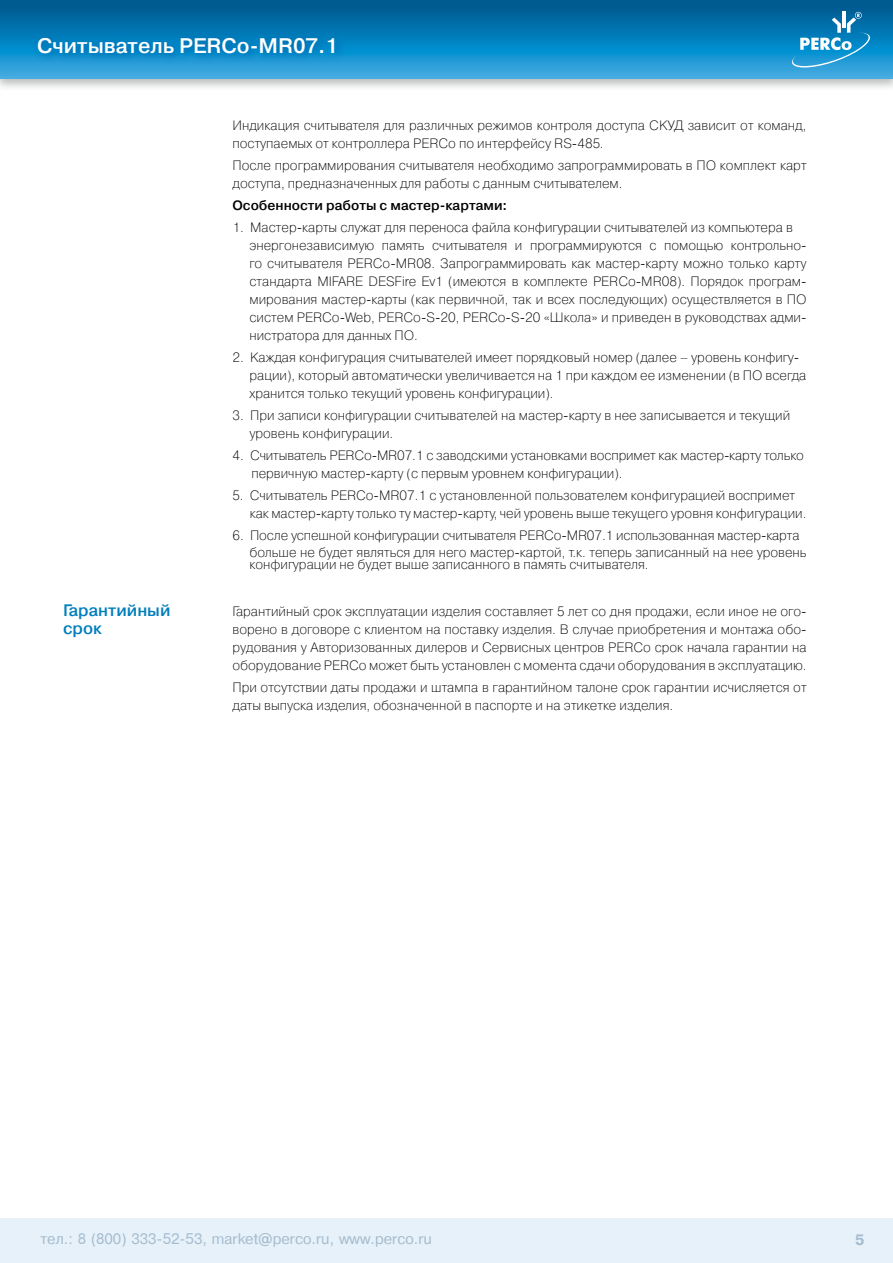
<style>
.page{position:relative;width:893px;height:1263px;background:#fff}
.page>*{position:absolute;margin:0;border:0;box-sizing:border-box;transform-origin:0 0}
.t1{font:700 21px "Pragmatica Light C";color:#fff}
.t2{font:700 16.5px/18px "Pragmatica Light C";color:#007ebc}
.t3{font:15px "Pragmatica Plain";color:#a5bccf}
.t4{font:15px "Pragmatica Bold Cyrillic";color:#a5bccf}
.t5{font:13.5px/18px "Pragmatica Light C";color:#000}
.t6{font:700 13.5px "Pragmatica Light C";color:#000}
</style>
<div class="page">
<div style="left:0;top:0;width:893px;height:92px;background:#535556;opacity:.41"></div>
<svg style="left:0;top:0;width:893px;height:79px;background:#107fb9"></svg>
<div style="left:0;top:1219px;width:893px;height:44px;background:#e6f1f9"></div>
<svg style="left:792px;top:12px;width:78px;height:57px;background:#3095c8"></svg>
<div style="left:33px;top:32px;width:313px;height:32px;background:#00579f;opacity:.75"></div>
<h1 class="t1" style="left:37px;top:34px;width:302px">Считыватель PERCo-MR07.1</h1>
<p class="t5" style="left:232px;top:116px;width:576px">Индикация считывателя для различных режимов контроля доступа СКУД зависит от команд, поступаемых от контроллера PERCo по интерфейсу RS-485.</p>
<p class="t5" style="left:232px;top:156px;width:576px">После программирования считывателя необходимо запрограммировать в ПО комплект карт доступа, предназначенных для работы с данным считывателем.</p>
<p class="t6" style="left:232px;top:198px;width:276px">Особенности работы с мастер-картами:</p>
<p class="t5" style="left:249px;top:219px;width:559px;text-indent:-17px">1. Мастер-карты служат для переноса файла конфигурации считывателей из компьютера в энергонезависимую память считывателя и программируются с помощью контрольно&shy;го считывателя PERCo-MR08. Запрограммировать как мастер-карту можно только карту стандарта MIFARE DESFire Ev1 (имеются в комплекте PERCo-MR08). Порядок програм&shy;мирования мастер-карты (как первичной, так и всех последующих) осуществляется в ПО систем PERCo-Web, PERCo-S-20, PERCo-S-20 «Школа» и приведен в руководствах адми&shy;нистратора для данных ПО.</p>
<p class="t5" style="left:249px;top:349px;width:558px;text-indent:-17px">2. Каждая конфигурация считывателей имеет порядковый номер (далее – уровень конфигу&shy;рации), который автоматически увеличивается на 1 при каждом ее изменении (в ПО всегда хранится только текущий уровень конфигурации).</p>
<p class="t5" style="left:249px;top:407px;width:542px;text-indent:-17px">3. При записи конфигурации считывателей на мастер-карту в нее записывается и текущий уровень конфигурации.</p>
<p class="t5" style="left:251px;top:447px;width:554px;text-indent:-19px">4. Считыватель PERCo-MR07.1 с заводскими установками воспримет как мастер-карту только первичную мастер-карту (с первым уровнем конфигурации).</p>
<p class="t5" style="left:250px;top:487px;width:558px;text-indent:-17px">5. Считыватель PERCo-MR07.1 с установленной пользователем конфигурацией воспримет как мастер-карту только ту мастер-карту, чей уровень выше текущего уровня конфигурации.</p>
<p class="t5" style="left:249px;top:528px;width:559px;line-height:16.2px;text-indent:-17px">6. После успешной конфигурации считывателя PERCo-MR07.1 использованная мастер-карта больше не будет являться для него мастер-картой, т.к. теперь записанный на нее уровень</p>
<p class="t5" style="left:249px;top:555px;width:401px">конфигурации не будет выше записанного в память считывателя.</p>
<p class="t2" style="left:63px;top:602px;width:109px">Гарантийный срок</p>
<p class="t5" style="left:232px;top:602px;width:576px;text-align:justify">Гарантийный срок эксплуатации изделия составляет 5 лет со дня продажи, если иное не ого&shy;ворено в договоре с клиентом на поставку изделия. В случае приобретения и монтажа обо&shy;рудования у Авторизованных дилеров и Сервисных центров PERCo срок начала гарантии на оборудование PERCo может быть установлен с момента сдачи оборудования в эксплуатацию.</p>
<p class="t5" style="left:232px;top:678px;width:576px">При отсутствии даты продажи и штампа в гарантийном талоне срок гарантии исчисляется от даты выпуска изделия, обозначенной в паспорте и на этикетке изделия.</p>
<p class="t3" style="left:40px;top:1231px;width:393px">тел.: 8 (800) 333-52-53, market@perco.ru, www.perco.ru</p>
<p class="t4" style="left:855px;top:1231px;width:11px">5</p>
</div>
